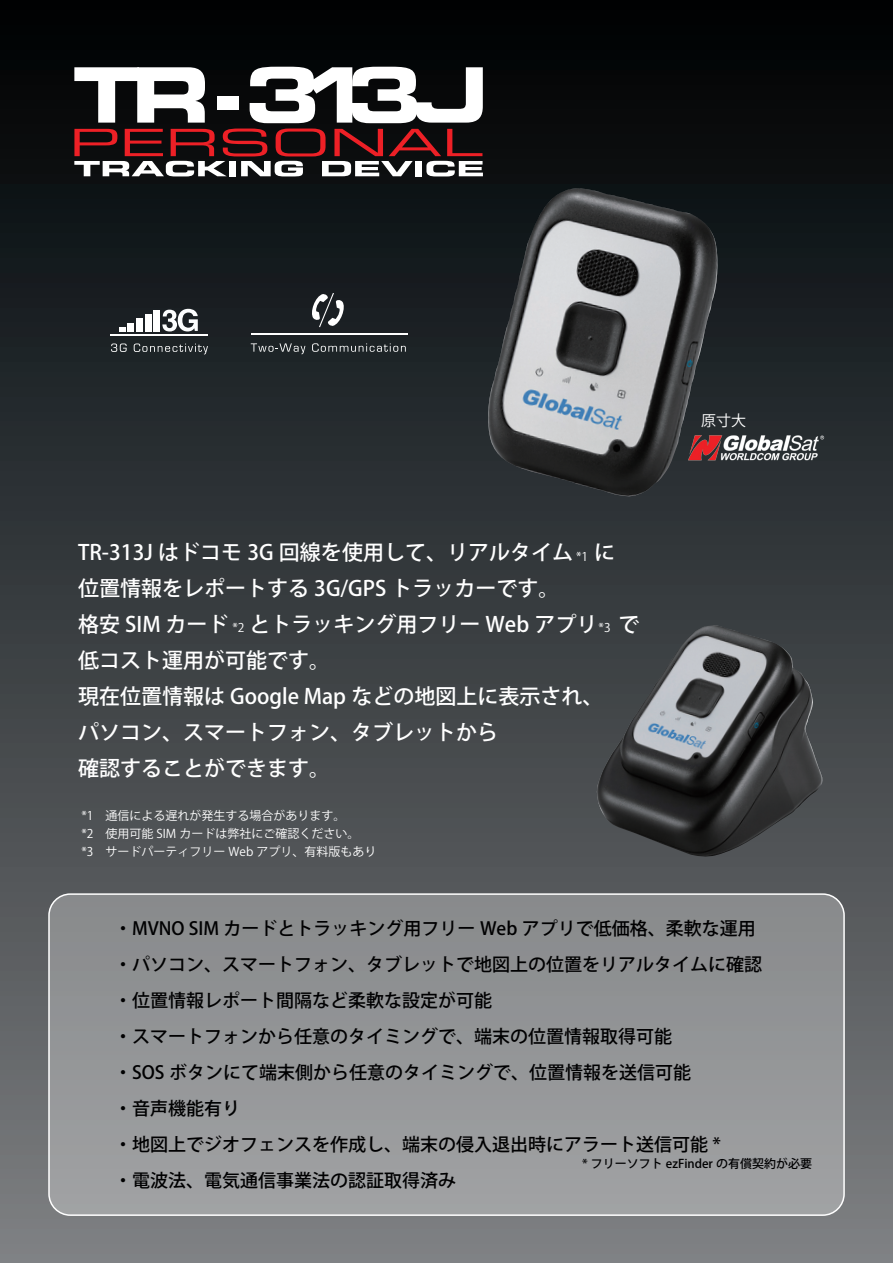
<style>
.page{position:relative;width:893px;height:1263px;background:#fff}
.page>*{position:absolute;margin:0;border:0;box-sizing:border-box;transform-origin:0 0}
.t1{font:500 21px/36px "Koz Go Pro";color:#fff}
.t2{font:500 18px/36px "Koz Go Pro";color:#000001}
.t3{font:15px "Koz Go Pro";color:#fff}
.t4{font:12px/18px "Koz Go Pro";color:#fff}
.t5{font:500 12px "Koz Go Pro";color:#000001}
</style>
<div class="page">
<div style="left:0;top:0;width:893px;height:1263px;background:linear-gradient(to bottom,#000001,#7c7f82)"></div>
<div style="left:49px;top:894px;width:795px;height:321px;background:#949597;border-radius:21px"></div>
<div style="left:48px;top:893px;width:797px;height:323px;border:2px solid #fff;border-radius:21px"></div>
<img style="left:593px;top:625px;width:231px;height:232px">
<img style="left:486px;top:188px;width:233px;height:309px">
<svg style="left:111px;top:343px;width:16px;height:9px"></svg>
<svg style="left:134px;top:343px;width:74px;height:11px"></svg>
<hr style="left:110px;top:334px;width:97px;height:1px;background:#fff">
<div style="left:154px;top:310px;width:6px;height:21px;background:#fff"></div>
<div style="left:145px;top:314px;width:7px;height:17px;background:#fff"></div>
<div style="left:136px;top:318px;width:7px;height:13px;background:#fff"></div>
<div style="left:127px;top:323px;width:7px;height:8px;background:#fff"></div>
<svg style="left:119px;top:327px;width:6px;height:4px"></svg>
<svg style="left:162px;top:309px;width:36px;height:22px"></svg>
<svg style="left:251px;top:343px;width:54px;height:11px"></svg>
<svg style="left:312px;top:343px;width:94px;height:9px"></svg>
<hr style="left:251px;top:334px;width:157px;height:1px;background:#fff">
<svg style="left:309px;top:293px;width:38px;height:34px"></svg>
<img style="left:688px;top:434px;width:136px;height:27px">
<svg style="left:74px;top:129px;width:409px;height:47px;background:#5d3a3c"></svg>
<svg style="left:74px;top:67px;width:131px;height:56px"></svg>
<div style="left:217px;top:96px;width:21px;height:14px;background:#fff"></div>
<svg style="left:250px;top:67px;width:233px;height:56px"></svg>
<p class="t1" style="left:78px;top:535px;width:563px">TR-313J はドコモ 3G 回線を使用して、リアルタイム　に位置情報をレポートする 3G/GPS トラッカーです。<br>格安 SIM カード　とトラッキング用フリー Web アプリ　で低コスト運用が可能です。<br>現在位置情報は Google Map などの地図上に表示され、<br>パソコン、スマートフォン、タブレットから<br>確認することができます。</p>
<p class="t4" style="left:576px;top:548px;width:14px">*1</p>
<p class="t4" style="left:232px;top:619px;width:14px">*2</p>
<p class="t4" style="left:598px;top:619px;width:14px">*3</p>
<p class="t4" style="left:81px;top:806px;width:296px">*1　通信による遅れが発生する場合があります。<br>*2　使用可能 SIM カードは弊社にご確認ください。<br>*3　サードパーティフリー Web アプリ、有料版もあり</p>
<p class="t3" style="left:701px;top:410px;width:46px">原寸大</p>
<p class="t2" style="left:114px;top:911px;width:649px">・MVNO SIM カードとトラッキング用フリー Web アプリで低価格、柔軟な運用・パソコン、スマートフォン、タブレットで地図上の位置をリアルタイムに確認・位置情報レポート間隔など柔軟な設定が可能<br>・スマートフォンから任意のタイミングで、端末の位置情報取得可能<br>・SOS ボタンにて端末側から任意のタイミングで、位置情報を送信可能<br>・音声機能有り<br>・地図上でジオフェンスを作成し、端末の侵入退出時にアラート送信可能 *<br>・電波法、電気通信事業法の認証取得済み</p>
<p class="t5" style="left:582px;top:1156px;width:231px">* フリーソフト ezFinder の有償契約が必要</p>
</div>
